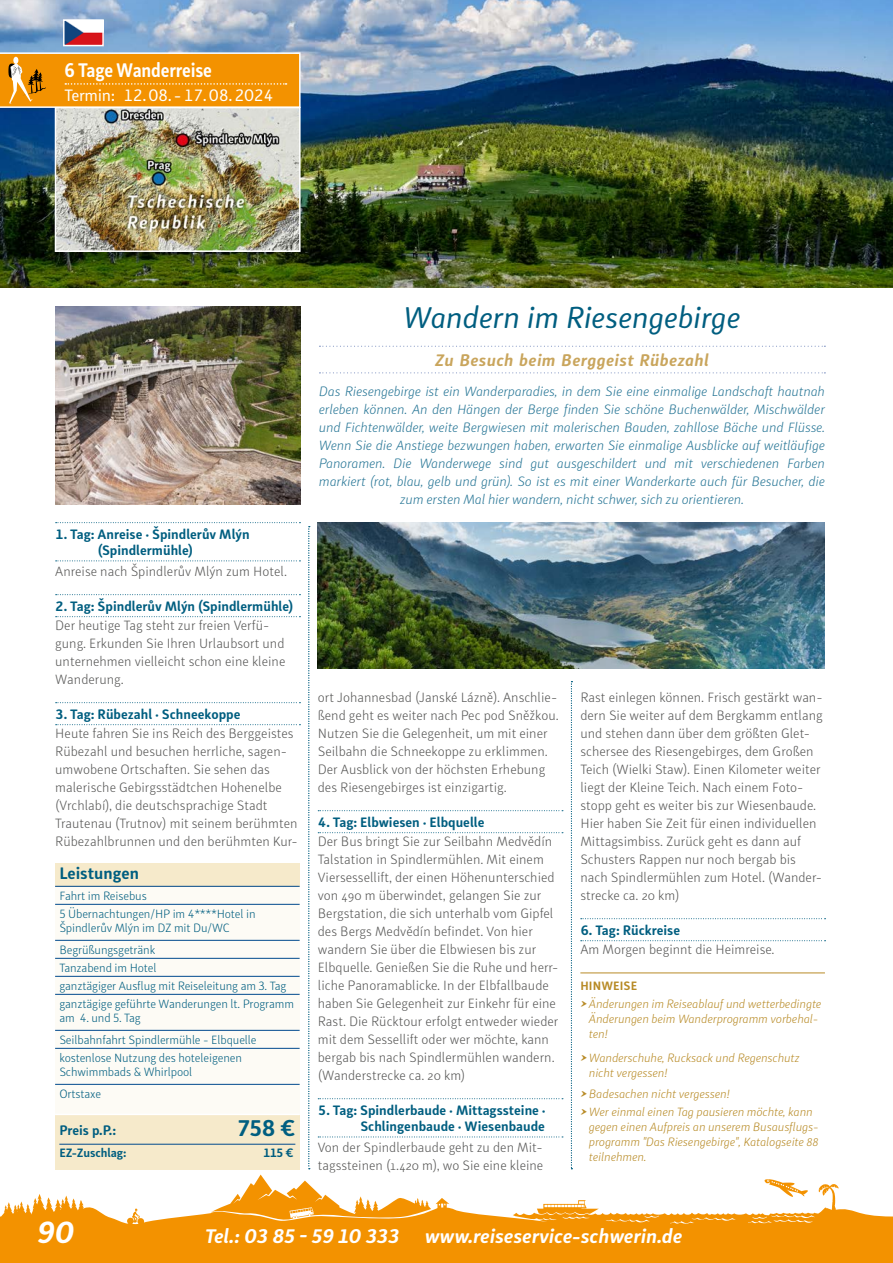
<style>
.page{position:relative;width:893px;height:1263px;background:#fff}
.page>*{position:absolute;margin:0;border:0;box-sizing:border-box;transform-origin:0 0}
.t1{font:italic 30px "Submariner R24";letter-spacing:-.01em;color:#005e80}
.t2{font:italic 700 30px "Submariner R24";color:#fff}
.t3{font:700 22.5px "Submariner R24";color:#005e80}
.t4{font:italic 700 19.5px "Submariner R24";color:#fff}
.t5{font:700 19.5px "Submariner R24";letter-spacing:-.01em;color:#fff;scale:.9 1}
.t6{font:italic 700 16.5px "Submariner R24";letter-spacing:.025em;color:#c9a55c}
.t7{font:16.5px "Submariner R24";letter-spacing:-.02em;color:#fff}
.t8{font:700 16.5px "Submariner R24";color:#005e80}
.t9{font:300 13.5px/18px "Submariner R24";color:#575756}
.t10{font:italic 300 13.5px/18px "Submariner R24";letter-spacing:-.01em;color:#277696;text-align:center}
.t11{font:700 13.5px/16.2px "Submariner R24";color:#005e80}
.t12{font:300 12px/18px "Submariner R24";letter-spacing:-.01em;color:#005e80}
.t13{font:italic 300 12px/15px "Submariner R24";letter-spacing:-.01em;color:#b88b27}
.t14{font:700 12px "Submariner R24";letter-spacing:-.01em;color:#005e80}
.t15{font:700 12px "Submariner R24";letter-spacing:.01em;color:#b88b27}
</style>
<div class="page">
<img style="left:0;top:0;width:893px;height:287px">
<img style="left:58px;top:110px;width:240px;height:139px">
<div style="left:55px;top:107px;width:246px;height:145px;border:2px solid #fff"></div>
<div style="left:0;top:1174px;width:893px;height:89px;background:#f39200"></div>
<svg style="left:56px;top:522px;width:244px;height:2px"></svg>
<svg style="left:56px;top:560px;width:244px;height:1px"></svg>
<svg style="left:56px;top:594px;width:244px;height:1px"></svg>
<svg style="left:56px;top:616px;width:244px;height:1px"></svg>
<svg style="left:56px;top:702px;width:244px;height:1px"></svg>
<svg style="left:56px;top:724px;width:244px;height:1px"></svg>
<svg style="left:318px;top:810px;width:245px;height:1px"></svg>
<svg style="left:318px;top:832px;width:245px;height:1px"></svg>
<svg style="left:318px;top:1098px;width:245px;height:1px"></svg>
<svg style="left:318px;top:1136px;width:245px;height:1px"></svg>
<svg style="left:581px;top:918px;width:245px;height:1px"></svg>
<svg style="left:581px;top:940px;width:245px;height:1px"></svg>
<hr style="left:580px;top:973px;width:245px;height:1px;background:#b88b27">
<svg style="left:308px;top:526px;width:2px;height:643px"></svg>
<svg style="left:571px;top:681px;width:1px;height:488px"></svg>
<div style="left:55px;top:863px;width:245px;height:23px;background:#f6eacb"></div>
<div style="left:55px;top:887px;width:245px;height:37px;background:#fdfbf5"></div>
<hr style="left:55px;top:886px;width:245px;height:1px;background:#00498d">
<div style="left:55px;top:905px;width:245px;height:51px;background:#fdfbf5"></div>
<hr style="left:55px;top:904px;width:245px;height:1px;background:#00498d">
<div style="left:55px;top:941px;width:245px;height:37px;background:#fdfbf5"></div>
<hr style="left:55px;top:940px;width:245px;height:1px;background:#00498d">
<hr style="left:55px;top:958px;width:245px;height:1px;background:#00498d">
<div style="left:55px;top:977px;width:245px;height:37px;background:#fdfbf5"></div>
<hr style="left:55px;top:976px;width:245px;height:1px;background:#00498d">
<div style="left:55px;top:995px;width:245px;height:51px;background:#fdfbf5"></div>
<hr style="left:55px;top:994px;width:245px;height:1px;background:#00498d">
<div style="left:55px;top:1031px;width:245px;height:37px;background:#fdfbf5"></div>
<hr style="left:55px;top:1030px;width:245px;height:1px;background:#00498d">
<div style="left:55px;top:1049px;width:245px;height:51px;background:#fdfbf5"></div>
<hr style="left:55px;top:1048px;width:245px;height:1px;background:#00498d">
<div style="left:55px;top:1085px;width:245px;height:37px;background:#fdfbf5"></div>
<hr style="left:55px;top:1084px;width:245px;height:1px;background:#00498d">
<div style="left:55px;top:1115px;width:245px;height:31px;background:#f6eacb"></div>
<hr style="left:55px;top:1113px;width:245px;height:2px;background:#fff">
<div style="left:55px;top:1139px;width:245px;height:31px;background:#f6eacb"></div>
<hr style="left:59px;top:1144px;width:236px;height:1px;background:#00498d">
<svg style="left:319px;top:346px;width:506px;height:1px"></svg>
<svg style="left:319px;top:372px;width:506px;height:1px"></svg>
<img style="left:55px;top:306px;width:246px;height:198px">
<img style="left:318px;top:522px;width:507px;height:146px">
<svg style="left:0;top:1174px;width:893px;height:50px;fill:#fff"></svg>
<svg style="left:0;top:52px;width:301px;height:56px;background:#f09917"></svg>
<img style="left:66px;top:22px;width:35px;height:21px">
<div style="left:63px;top:19px;width:41px;height:27px;border:2px solid #fff"></div>
<h3 class="t5" style="left:65px;top:57px;width:165px">6 Tage Wanderreise</h3>
<p class="t7" style="left:65px;top:85px;width:211px">Termin: 12. 08. - 17. 08. 2024</p>
<p class="t11" style="left:98px;top:525px;width:153px;text-indent:-43px">1. Tag: Anreise · Špindlerův Mlýn (Spindlermühle)</p>
<p class="t9" style="left:55px;top:562px;width:233px">Anreise nach Špindlerův Mlýn zum Hotel.</p>
<p class="t11" style="left:55px;top:597px;width:240px">2. Tag: Špindlerův Mlýn (Spindlermühle)</p>
<p class="t9" style="left:55px;top:616px;width:232px">Der heutige Tag steht zur freien Verfü&shy;gung. Erkunden Sie Ihren Urlaubsort und unternehmen vielleicht schon eine kleine Wanderung.</p>
<p class="t11" style="left:55px;top:705px;width:187px">3. Tag: Rübezahl · Schneekoppe</p>
<p class="t9" style="left:55px;top:724px;width:244px">Heute fahren Sie ins Reich des Berggeistes Rübezahl und besuchen herrliche, sagen&shy;umwobene Ortschaften. Sie sehen das malerische Gebirgsstädtchen Hohenelbe (Vrchlabí), die deutschsprachige Stadt Trautenau (Trutnov) mit seinem berühmten Rübezahlbrunnen und den berühmten Kur-</p>
<p class="t8" style="left:59px;top:862px;width:81px">Leistungen</p>
<p class="t12" style="left:59px;top:886px;width:198px">Fahrt im Reisebus<br>5 Übernachtungen/HP im 4****Hotel in</p>
<p class="t12" style="left:59px;top:917px;width:172px;line-height:21.8px">Špindlerův Mlýn im DZ mit Du/WC<br>Begrüßungsgetränk</p>
<p class="t12" style="left:59px;top:958px;width:236px">Tanzabend im Hotel<br>ganztägiger Ausflug mit Reiseleitung am 3. Tag ganztägige geführte Wanderungen lt. Programm</p>
<p class="t12" style="left:59px;top:1007px;width:199px;line-height:21.8px">am 4. und 5. Tag<br>Seilbahnfahrt Spindlermühle - Elbquelle</p>
<p class="t12" style="left:59px;top:1050px;width:184px;line-height:14.2px">kostenlose Nutzung des hoteleigenen<br>Schwimmbads &amp; Whirlpool</p>
<p class="t12" style="left:59px;top:1084px;width:43px">Ortstaxe</p>
<p class="t11" style="left:59px;top:1121px;width:58px">Preis p.P.:</p>
<h2 class="t3" style="left:238px;top:1113px;width:59px">758 €</h2>
<p class="t14" style="left:59px;top:1145px;width:69px">EZ-Zuschlag:</p>
<p class="t14" style="left:264px;top:1145px;width:32px">115 €</p>
<h1 class="t1" style="left:403px;top:298px;width:339px">Wandern im Riesengebirge</h1>
<p class="t6" style="left:435px;top:349px;width:276px">Zu Besuch beim Berggeist Rübezahl</p>
<p class="t10" style="left:319px;top:382px;width:508px">Das Riesengebirge ist ein Wanderparadies, in dem Sie eine einmalige Landschaft hautnah erleben können. An den Hängen der Berge finden Sie schöne Buchenwälder, Mischwälder und Fichtenwälder, weite Bergwiesen mit malerischen Bauden, zahllose Bäche und Flüsse.<br>Wenn Sie die Anstiege bezwungen haben, erwarten Sie einmalige Ausblicke auf weitläufige Panoramen. Die Wanderwege sind gut ausgeschildert und mit verschiedenen Farben markiert (rot, blau, gelb und grün). So ist es mit einer Wanderkarte auch für Besucher, die zum ersten Mal hier wandern, nicht schwer, sich zu orientieren.</p>
<p class="t9" style="left:318px;top:688px;width:242px">ort Johannesbad (Janské Lázně). Anschlie&shy;ßend geht es weiter nach Pec pod Sněžkou.<br>Nutzen Sie die Gelegenheit, um mit einer Seilbahn die Schneekoppe zu erklimmen.<br>Der Ausblick von der höchsten Erhebung des Riesengebirges ist einzigartig.</p>
<p class="t11" style="left:318px;top:813px;width:168px">4. Tag: Elbwiesen · Elbquelle</p>
<p class="t9" style="left:318px;top:832px;width:242px">Der Bus bringt Sie zur Seilbahn Medvědín Talstation in Spindlermühlen. Mit einem Viersessellift, der einen Höhenunterschied von 490 m überwindet, gelangen Sie zur Bergstation, die sich unterhalb vom Gipfel des Bergs Medvědín befindet. Von hier wandern Sie über die Elbwiesen bis zur Elbquelle. Genießen Sie die Ruhe und herr&shy;liche Panoramablicke. In der Elbfallbaude haben Sie Gelegenheit zur Einkehr für eine Rast. Die Rücktour erfolgt entweder wieder mit dem Sessellift oder wer möchte, kann bergab bis nach Spindlermühlen wandern. (Wanderstrecke ca. 20 km)</p>
<p class="t11" style="left:318px;top:1101px;width:229px;text-align:right">5. Tag: Spindlerbaude · Mittagssteine ·<br>Schlingenbaude · Wiesenbaude</p>
<p class="t9" style="left:318px;top:1138px;width:227px">Von der Spindlerbaude geht zu den Mit&shy;tagssteinen (1.420 m), wo Sie eine kleine</p>
<p class="t9" style="left:580px;top:688px;width:244px">Rast einlegen können. Frisch gestärkt wan&shy;dern Sie weiter auf dem Bergkamm entlang und stehen dann über dem größten Glet&shy;schersee des Riesengebirges, dem Großen Teich (Wielki Staw). Einen Kilometer weiter liegt der Kleine Teich. Nach einem Foto&shy;stopp geht es weiter bis zur Wiesenbaude.<br>Hier haben Sie Zeit für einen individuellen Mittagsimbiss. Zurück geht es dann auf Schusters Rappen nur noch bergab bis nach Spindlermühlen zum Hotel. (Wander&shy;strecke ca. 20 km)</p>
<p class="t11" style="left:580px;top:921px;width:101px">6. Tag: Rückreise</p>
<p class="t9" style="left:580px;top:940px;width:196px">Am Morgen beginnt die Heimreise.</p>
<p class="t15" style="left:580px;top:978px;width:58px">HINWEISE</p>
<p class="t13" style="left:589px;top:996px;width:234px;text-indent:-9px">➤Änderungen im Reiseablauf und wetterbedingte<br>Änderungen beim Wanderprogramm vorbehal&shy;ten!</p>
<p class="t13" style="left:589px;top:1050px;width:212px;text-indent:-9px">➤Wanderschuhe, Rucksack und Regenschutz nicht vergessen!</p>
<p class="t13" style="left:580px;top:1084px;width:234px;line-height:18px">➤Badesachen nicht vergessen!<br>➤Wer einmal einen Tag pausieren möchte, kann</p>
<p class="t13" style="left:589px;top:1119px;width:231px;text-align:justify">gegen einen Aufpreis an unserem Busausflugs&shy;programm "Das Riesengebirge", Katalogseite 88 teilnehmen.</p>
<h1 class="t2" style="left:37px;top:1212px;width:39px">90</h1>
<h3 class="t4" style="left:205px;top:1223px;width:196px">Tel.: 03 85 - 59 10 333</h3>
<h3 class="t4" style="left:425px;top:1223px;width:259px">www.reiseservice-schwerin.de</h3>
</div>
